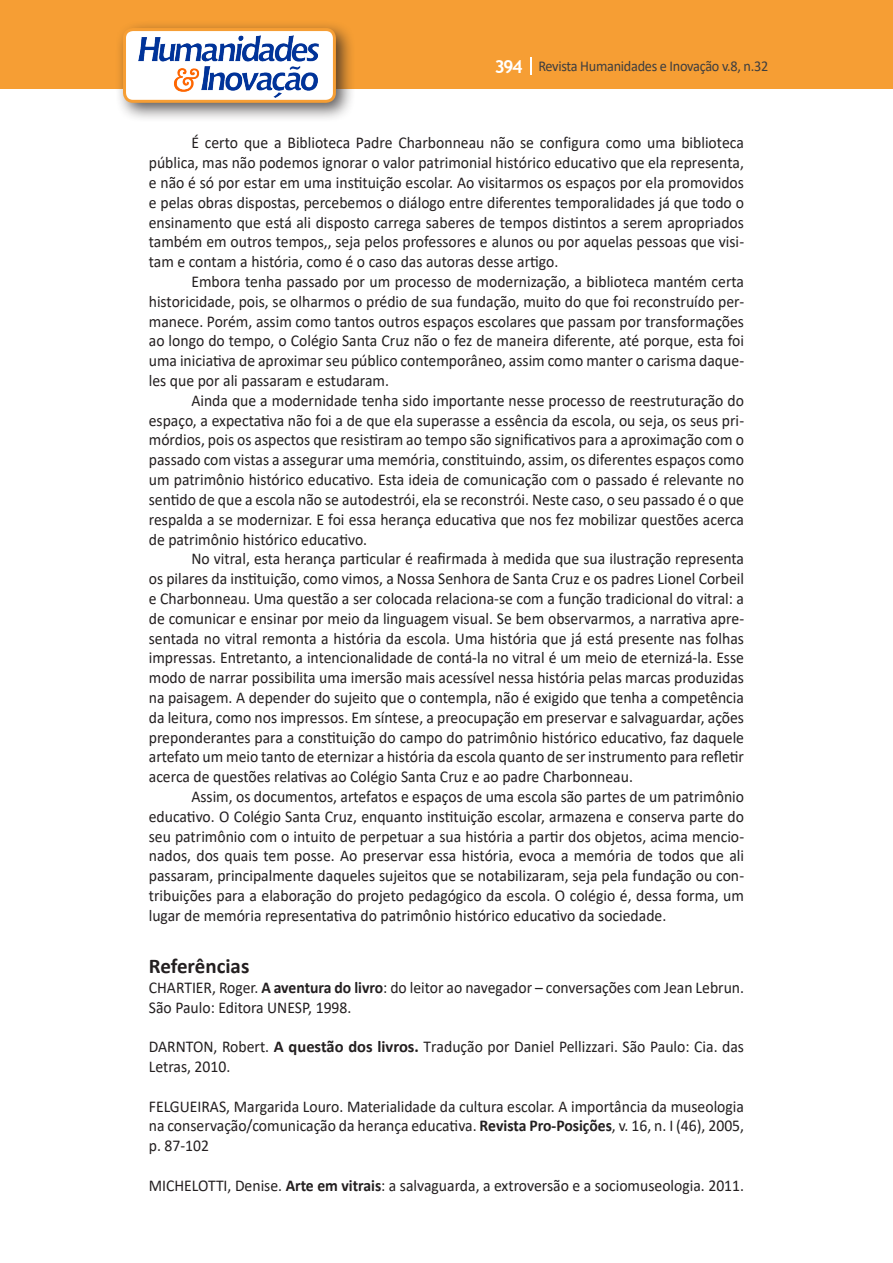
<style>
.page{position:relative;width:893px;height:1263px;background:#fff}
.page>*{position:absolute;margin:0;border:0;box-sizing:border-box;transform-origin:0 0}
.Titulo_2{font:700 21px "Calibri";color:#231f20}
.Texto{font:16.5px/19.8px "Calibri";color:#231f20;text-align:justify;scale:.95 1}
.t1{font:15px "Calibri";letter-spacing:-.02em;color:#3e3e3f;scale:.95 1}
.s1{font-family:"Trebuchet MS";font-weight:700;font-size:18px;color:#fff}
.s2{font-weight:700}
</style>
<div class="page">
<div style="left:0;top:0;width:893px;height:88px;background:#f69e34"></div>
<svg style="left:530px;top:57px;width:2px;height:18px"></svg>
<div style="left:115px;top:20px;width:241px;height:103px;background:#231f20;opacity:.75"></div>
<div style="left:125px;top:30px;width:209px;height:71px;background:#fff;border-radius:9px"></div>
<img style="left:138px;top:35px;width:181px;height:62px">
<div style="left:123px;top:28px;width:213px;height:75px;border:3px solid #f69e34;border-radius:9px"></div>
<p class="t1" style="left:495px;top:56px;width:290px"><span class="s1">394</span> Revista Humanidades e Inovação v.8, n.32</p>
<p class="Texto" style="left:149px;top:133px;width:628px;text-indent:43px">É certo que a Biblioteca Padre Charbonneau não se configura como uma biblioteca pública, mas não podemos ignorar o valor patrimonial histórico educativo que ela representa, e não é só por estar em uma instituição escolar. Ao visitarmos os espaços por ela promovidos e pelas obras dispostas, percebemos o diálogo entre diferentes temporalidades já que todo o ensinamento que está ali disposto carrega saberes de tempos distintos a serem apropriados também em outros tempos,, seja pelos professores e alunos ou por aquelas pessoas que visi&shy;tam e contam a história, como é o caso das autoras desse artigo.</p>
<p class="Texto" style="left:149px;top:271px;width:628px;text-indent:43px">Embora tenha passado por um processo de modernização, a biblioteca mantém certa historicidade, pois, se olharmos o prédio de sua fundação, muito do que foi reconstruído per&shy;manece. Porém, assim como tantos outros espaços escolares que passam por transformações ao longo do tempo, o Colégio Santa Cruz não o fez de maneira diferente, até porque, esta foi uma iniciativa de aproximar seu público contemporâneo, assim como manter o carisma daque&shy;les que por ali passaram e estudaram.</p>
<p class="Texto" style="left:149px;top:390px;width:628px;text-indent:43px">Ainda que a modernidade tenha sido importante nesse processo de reestruturação do espaço, a expectativa não foi a de que ela superasse a essência da escola, ou seja, os seus pri&shy;mórdios, pois os aspectos que resistiram ao tempo são significativos para a aproximação com o passado com vistas a assegurar uma memória, constituindo, assim, os diferentes espaços como um patrimônio histórico educativo. Esta ideia de comunicação com o passado é relevante no sentido de que a escola não se autodestrói, ela se reconstrói. Neste caso, o seu passado é o que respalda a se modernizar. E foi essa herança educativa que nos fez mobilizar questões acerca de patrimônio histórico educativo.</p>
<p class="Texto" style="left:149px;top:548px;width:628px;text-indent:43px">No vitral, esta herança particular é reafirmada à medida que sua ilustração representa os pilares da instituição, como vimos, a Nossa Senhora de Santa Cruz e os padres Lionel Corbeil e Charbonneau. Uma questão a ser colocada relaciona-se com a função tradicional do vitral: a de comunicar e ensinar por meio da linguagem visual. Se bem observarmos, a narrativa apre&shy;sentada no vitral remonta a história da escola. Uma história que já está presente nas folhas impressas. Entretanto, a intencionalidade de contá-la no vitral é um meio de eternizá-la. Esse modo de narrar possibilita uma imersão mais acessível nessa história pelas marcas produzidas na paisagem. A depender do sujeito que o contempla, não é exigido que tenha a competência da leitura, como nos impressos. Em síntese, a preocupação em preservar e salvaguardar, ações preponderantes para a constituição do campo do patrimônio histórico educativo, faz daquele artefato um meio tanto de eternizar a história da escola quanto de ser instrumento para refletir acerca de questões relativas ao Colégio Santa Cruz e ao padre Charbonneau.</p>
<p class="Texto" style="left:149px;top:786px;width:628px;text-indent:43px">Assim, os documentos, artefatos e espaços de uma escola são partes de um patrimônio educativo. O Colégio Santa Cruz, enquanto instituição escolar, armazena e conserva parte do seu patrimônio com o intuito de perpetuar a sua história a partir dos objetos, acima mencio&shy;nados, dos quais tem posse. Ao preservar essa história, evoca a memória de todos que ali passaram, principalmente daqueles sujeitos que se notabilizaram, seja pela fundação ou con&shy;tribuições para a elaboração do projeto pedagógico da escola. O colégio é, dessa forma, um lugar de memória representativa do patrimônio histórico educativo da sociedade.</p>
<p class="Titulo_2" style="left:149px;top:951px;width:102px">Referências</p>
<p class="Texto" style="left:149px;top:977px;width:628px">CHARTIER, Roger. <span class="s2">A aventura do livro</span>: do leitor ao navegador – conversações com Jean Lebrun.<br>São Paulo: Editora UNESP, 1998.</p>
<p class="Texto" style="left:149px;top:1036px;width:628px">DARNTON, Robert. <span class="s2">A questão dos livros.</span> Tradução por Daniel Pellizzari. São Paulo: Cia. das<br>Letras, 2010.</p>
<p class="Texto" style="left:149px;top:1096px;width:628px">FELGUEIRAS, Margarida Louro. Materialidade da cultura escolar. A importância da museologia na conservação/comunicação da herança educativa. <span class="s2">Revista Pro-Posições</span>, v. 16, n. I (46), 2005, p. 87-102</p>
<p class="Texto" style="left:149px;top:1175px;width:628px">MICHELOTTI, Denise. <span class="s2">Arte em vitrais</span>: a salvaguarda, a extroversão e a sociomuseologia. 2011.</p>
</div>
